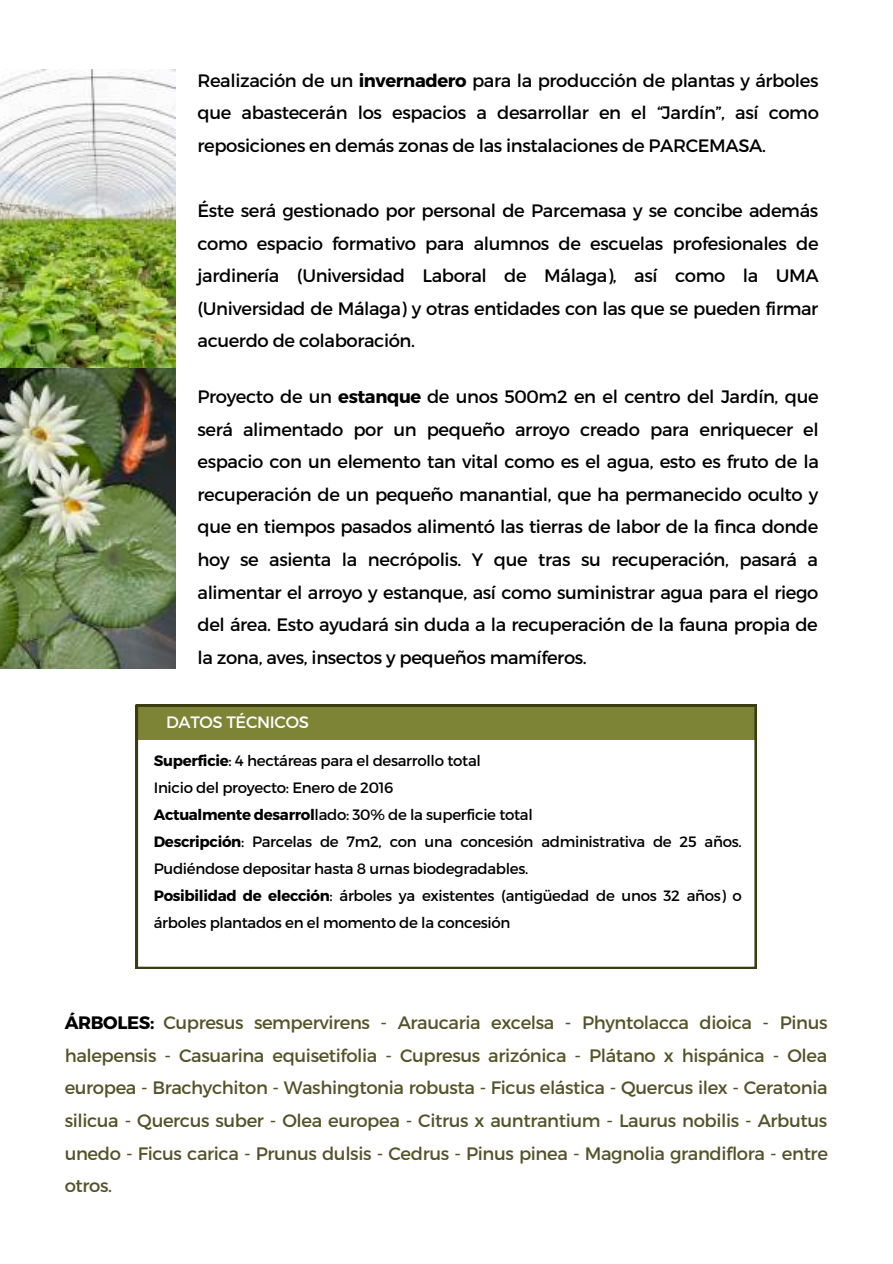
<style>
.page{position:relative;width:893px;height:1264px;background:#fff}
.page>*{position:absolute;margin:0;border:0;box-sizing:border-box;transform-origin:0 0}
.t1{font:18px/32.5px "Montserrat";letter-spacing:-.02em;color:#000;text-align:justify}
.t2{font:18px/32.5px "Montserrat";letter-spacing:-.02em;color:#525328;text-align:justify}
.t3{font:16.5px "Montserrat";letter-spacing:-.02em;color:#fff}
.t4{font:15px/27px "Montserrat";letter-spacing:-.02em;color:#000}
.s1{font-weight:700}
.s2{font-weight:700;color:#000}
</style>
<div class="page">
<img style="left:0;top:70px;width:175px;height:598px">
<svg style="left:136px;top:704px;width:620px;height:264px"></svg>
<p class="t1" style="left:197px;top:63px;width:623px">Realización de un <span class="s1">invernadero</span> para la producción de plantas y árboles que abastecerán los espacios a desarrollar en el “Jardín”, así como reposiciones en demás zonas de las instalaciones de PARCEMASA.</p>
<p class="t1" style="left:197px;top:193px;width:622px">Éste será gestionado por personal de Parcemasa y se concibe además como espacio formativo para alumnos de escuelas profesionales de jardinería (Universidad Laboral de Málaga), así como la UMA (Universidad de Málaga) y otras entidades con las que se pueden firmar acuerdo de colaboración.</p>
<p class="t1" style="left:197px;top:379px;width:623px">Proyecto de un <span class="s1">estanque</span> de unos 500m2 en el centro del Jardín, que será alimentado por un pequeño arroyo creado para enriquecer el espacio con un elemento tan vital como es el agua, esto es fruto de la recuperación de un pequeño manantial, que ha permanecido oculto y que en tiempos pasados alimentó las tierras de labor de la finca donde hoy se asienta la necrópolis. Y que tras su recuperación, pasará a alimentar el arroyo y estanque, así como suministrar agua para el riego del área. Esto ayudará sin duda a la recuperación de la fauna propia de la zona, aves, insectos y pequeños mamíferos.</p>
<p class="t3" style="left:166px;top:711px;width:144px">DATOS TÉCNICOS</p>
<p class="t4" style="left:154px;top:746px;width:589px"><span class="s1">Superficie</span>: 4 hectáreas para el desarrollo total<br>Inicio del proyecto: Enero de 2016<br><span class="s1">Actualmente desarrol</span>lado: 30% de la superficie total<br><span class="s1">Descripción</span>: Parcelas de 7m2, con una concesión administrativa de 25 años.<br>Pudiéndose depositar hasta 8 urnas biodegradables.<br><span class="s1">Posibilidad de elección</span>: árboles ya existentes (antigüedad de unos 32 años) o árboles plantados en el momento de la concesión</p>
<p class="t2" style="left:65px;top:1005px;width:764px"><span class="s2">ÁRBOLES:</span> Cupresus sempervirens - Araucaria excelsa - Phyntolacca dioica - Pinus halepensis - Casuarina equisetifolia - Cupresus arizónica - Plátano x hispánica - Olea europea - Brachychiton - Washingtonia robusta - Ficus elástica - Quercus ilex - Ceratonia silicua - Quercus suber - Olea europea - Citrus x auntrantium - Laurus nobilis - Arbutus unedo - Ficus carica - Prunus dulsis - Cedrus - Pinus pinea - Magnolia grandiflora - entre otros.</p>
</div>
